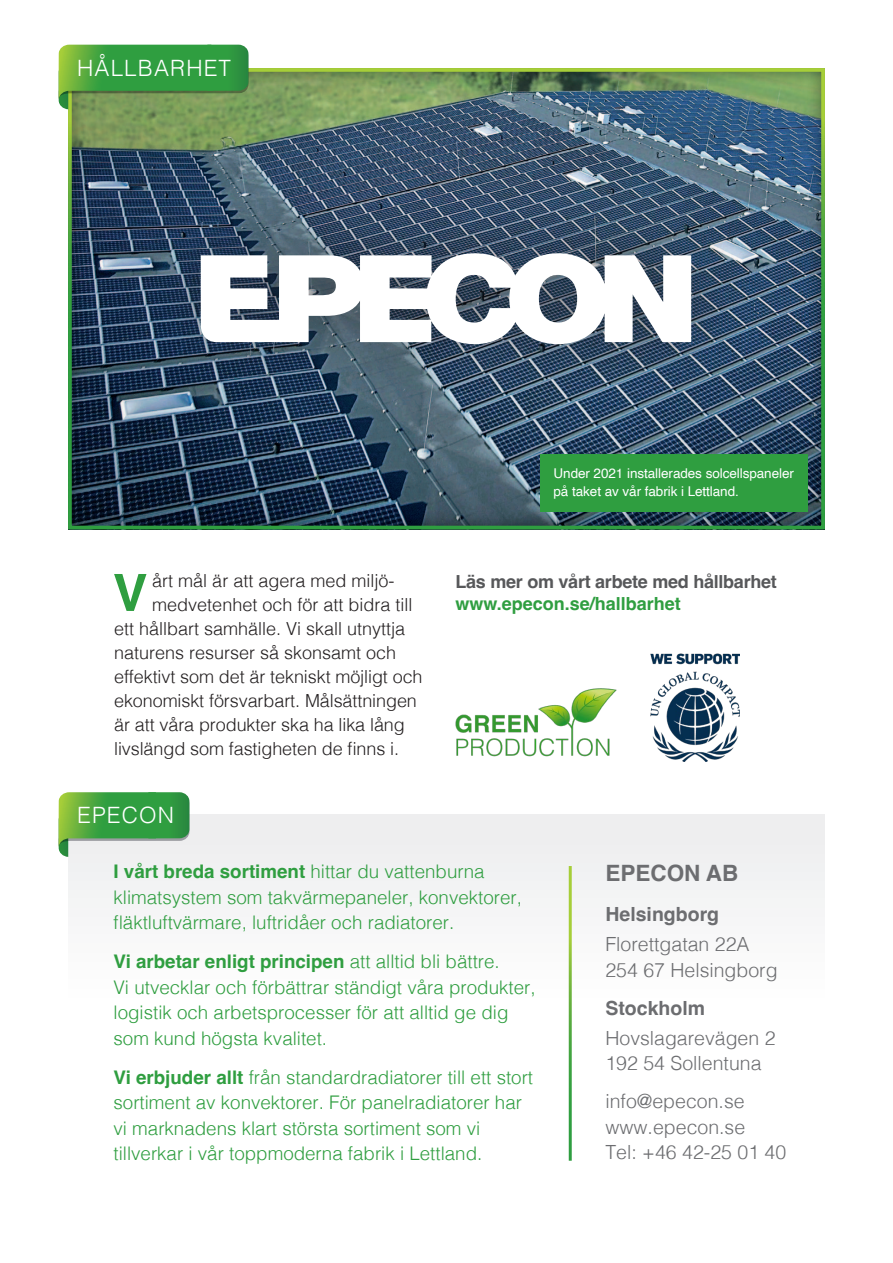
<style>
.page{position:relative;width:893px;height:1263px;background:#fff}
.page>*{position:absolute;margin:0;border:0;box-sizing:border-box;transform-origin:0 0}
.t1{font:700 51.3px "Helvetica";color:#2f9e40}
.EPECONSIDAN_rubrik{font:300 22.5px "Helvetica";letter-spacing:.05em;color:#fff}
.FAKTA_bröd_10_13_REGULAR{font:700 22.5px "Helvetica";color:#6c6d70}
.FAKTA_bröd_10_13_REGULAR-2{font:300 19.5px/25.5px "Helvetica";color:#6c6d70}
.FAKTA_bröd_10_13_REGULAR-3{font:700 19.5px "Helvetica";color:#6c6d70}
.t2{font:300 18.75px/25.5px "Helvetica";color:#2f9e40}
.t3{font:300 18px "Helvetica";letter-spacing:-.005em;color:#231f20}
.t4{font:700 18px/22.5px "Helvetica";letter-spacing:-.015em;color:#57585a}
.t5{font:13.5px/18px "Helvetica";letter-spacing:-.005em;color:#fff}
.s1{color:#2f9e40}
.s2{font-weight:700}
</style>
<div class="page">
<div style="left:68px;top:815px;width:757px;height:294px;background:linear-gradient(to right,#fafafa,#f8f8f9)"></div>
<div style="left:68px;top:68px;width:757px;height:462px;background:#231f20;opacity:.75"></div>
<div style="left:144px;top:198px;width:604px;height:201px;background:#231f20;opacity:.5"></div>
<svg style="left:201px;top:253px;width:490px;height:91px"></svg>
<hr style="left:569px;top:866px;width:3px;height:295px;background:#fff">
<svg style="left:59px;top:792px;width:130px;height:65px"></svg>
<svg style="left:59px;top:45px;width:189px;height:64px;background:#4d9e46"></svg>
<div style="left:540px;top:454px;width:267px;height:58px;background:#2f9e40"></div>
<img style="left:650px;top:653px;width:90px;height:108px">
<img style="left:455px;top:688px;width:162px;height:69px">
<p class="EPECONSIDAN_rubrik" style="left:77px;top:49px;width:155px">HÅLLBARHET</p>
<p class="t1" style="left:113px;top:562px;width:36px">V</p>
<p class="t3" style="left:152px;top:565px;width:244px">årt mål är att agera med miljö-</p>
<p class="t3" style="left:152px;top:589px;width:262px">medvetenhet och för att bidra till</p>
<p class="t3" style="left:114px;top:613px;width:293px">ett hållbart samhälle. Vi skall utnyttja</p>
<p class="t3" style="left:114px;top:637px;width:284px">naturens resurser så skonsamt och</p>
<p class="t3" style="left:114px;top:661px;width:310px">effektivt som det är tekniskt möjligt och</p>
<p class="t3" style="left:114px;top:685px;width:304px">ekonomiskt försvarbart. Målsättningen</p>
<p class="t3" style="left:114px;top:709px;width:292px">är att våra produkter ska ha lika lång</p>
<p class="t3" style="left:114px;top:733px;width:286px">livslängd som fastigheten de finns i.</p>
<p class="EPECONSIDAN_rubrik" style="left:77px;top:796px;width:98px">EPECON</p>
<p class="t5" style="left:554px;top:465px;width:242px">Under 2021 installerades solcellspaneler på taket av vår fabrik i Lettland.</p>
<p class="t4" style="left:455px;top:572px;width:323px">Läs mer om vårt arbete med hållbarhet <span class="s1">www.epecon.se/hallbarhet</span></p>
<p class="t2" style="left:114px;top:857px;width:410px"><span class="s2">I vårt breda sortiment</span> hittar du vattenburna klimatsystem som takvärmepaneler, konvektorer, fläktluftvärmare, luftridåer och radiatorer.</p>
<p class="t2" style="left:114px;top:947px;width:424px"><span class="s2">Vi arbetar enligt principen</span> att alltid bli bättre.<br>Vi utvecklar och förbättrar ständigt våra produkter, logistik och arbetsprocesser för att alltid ge dig som kund högsta kvalitet.</p>
<p class="t2" style="left:114px;top:1063px;width:421px"><span class="s2">Vi erbjuder allt</span> från standardradiatorer till ett stort sortiment av konvektorer. För panelradiatorer har vi marknadens klart största sortiment som vi tillverkar i vår toppmoderna fabrik i Lettland.</p>
<p class="FAKTA_bröd_10_13_REGULAR" style="left:605px;top:859px;width:134px">EPECON AB</p>
<p class="FAKTA_bröd_10_13_REGULAR-3" style="left:605px;top:902px;width:115px">Helsingborg</p>
<p class="FAKTA_bröd_10_13_REGULAR-2" style="left:605px;top:930px;width:174px">Florettgatan 22A<br>254 67 Helsingborg</p>
<p class="FAKTA_bröd_10_13_REGULAR-3" style="left:605px;top:996px;width:101px">Stockholm</p>
<p class="FAKTA_bröd_10_13_REGULAR-2" style="left:605px;top:1023px;width:172px">Hovslagarevägen 2</p>
<p class="FAKTA_bröd_10_13_REGULAR-2" style="left:605px;top:1049px;width:158px">192 54 Sollentuna</p>
<p class="FAKTA_bröd_10_13_REGULAR-2" style="left:605px;top:1087px;width:182px">info@epecon.se www.epecon.se<br>Tel: +46 42-25 01 40</p>
</div>
